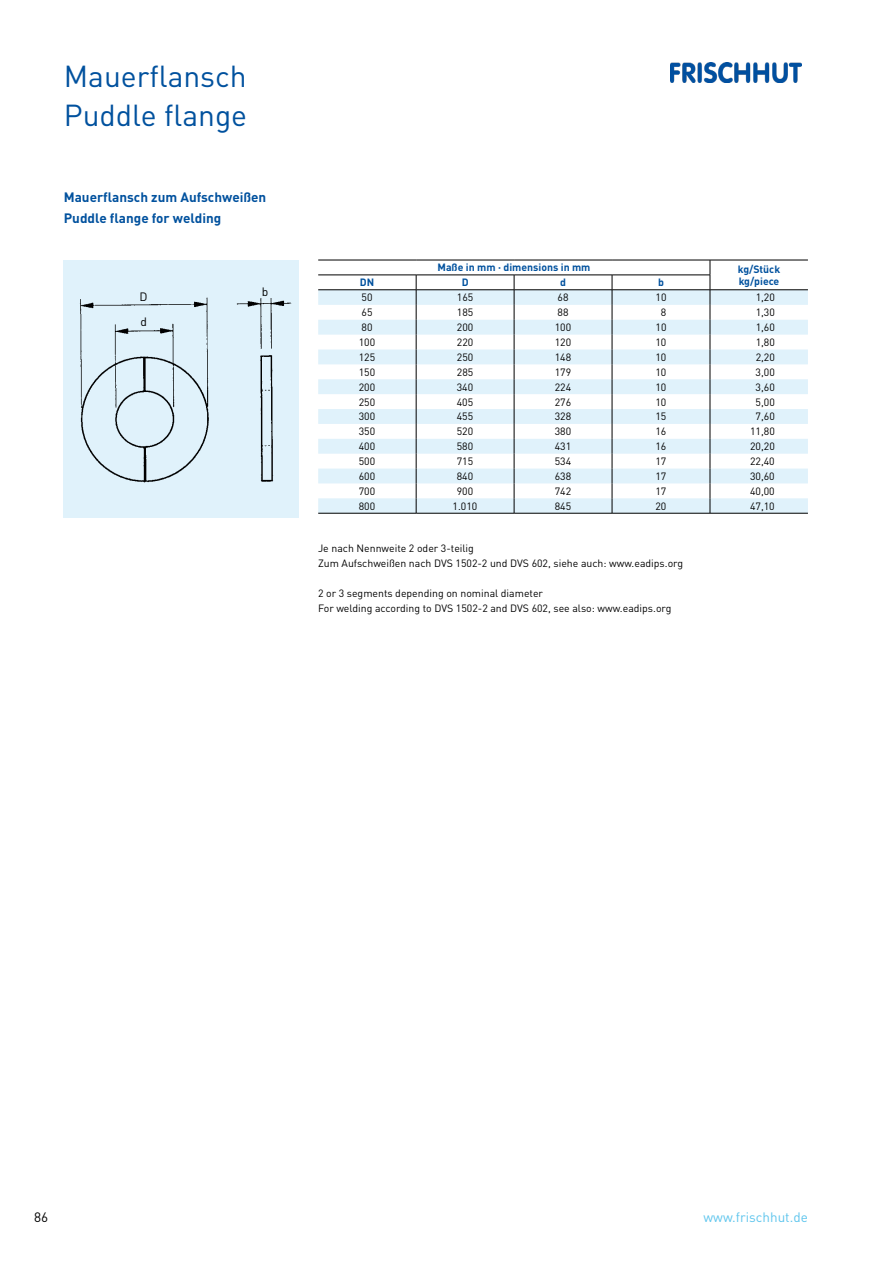
<style>
.page{position:relative;width:893px;height:1263px;background:#fff}
.page>*{position:absolute;margin:0;border:0;box-sizing:border-box;transform-origin:0 0}
.t1{font:30px/39px "DIN Pro";color:#00519e}
.t2{font:700 13.5px/21px "DIN Pro";color:#00519e}
.t3{font:13.5px "DIN Pro";color:#5ec5ed}
.t4{font:13.5px "DIN Pro";color:#000}
.t5{font:12px "DIN Pro";color:#000}
.t6{font:10.5px/15px "DIN Pro";color:#000}
.t7{font:700 10.5px "DIN Pro";color:#00519e}
</style>
<div class="page">
<img style="left:670px;top:63px;width:132px;height:20px">
<div style="left:64px;top:260px;width:235px;height:258px;background:#e0f2fb"></div>
<svg style="left:318px;top:290px;width:490px;height:223px;fill:#e6f4fb"></svg>
<svg style="left:416px;top:276px;width:1px;height:237px"></svg>
<svg style="left:514px;top:276px;width:1px;height:237px"></svg>
<svg style="left:612px;top:276px;width:1px;height:237px"></svg>
<hr style="left:318px;top:260px;width:98px;height:1px;background:#000">
<hr style="left:416px;top:260px;width:98px;height:1px;background:#000">
<hr style="left:514px;top:260px;width:98px;height:1px;background:#000">
<hr style="left:612px;top:260px;width:98px;height:1px;background:#000">
<hr style="left:710px;top:260px;width:98px;height:1px;background:#000">
<hr style="left:318px;top:275px;width:98px;height:1px;background:#000">
<hr style="left:416px;top:275px;width:98px;height:1px;background:#000">
<hr style="left:514px;top:275px;width:98px;height:1px;background:#000">
<hr style="left:612px;top:275px;width:98px;height:1px;background:#000">
<hr style="left:710px;top:289px;width:98px;height:1px;background:#000">
<hr style="left:318px;top:289px;width:98px;height:1px;background:#000">
<hr style="left:416px;top:289px;width:98px;height:1px;background:#000">
<hr style="left:514px;top:289px;width:98px;height:1px;background:#000">
<hr style="left:612px;top:289px;width:98px;height:1px;background:#000">
<svg style="left:710px;top:260px;width:1px;height:253px"></svg>
<hr style="left:318px;top:513px;width:98px;height:1px;background:#000">
<hr style="left:416px;top:513px;width:98px;height:1px;background:#000">
<hr style="left:514px;top:513px;width:98px;height:1px;background:#000">
<hr style="left:612px;top:513px;width:98px;height:1px;background:#000">
<hr style="left:710px;top:513px;width:98px;height:1px;background:#000">
<img style="left:79px;top:297px;width:212px;height:186px">
<h1 class="t1" style="left:64px;top:53px;width:185px">Mauerflansch<br>Puddle flange</h1>
<p class="t2" style="left:64px;top:185px;width:204px">Mauerflansch zum Aufschweißen<br>Puddle flange for welding</p>
<p class="t5" style="left:139px;top:287px;width:10px">D</p>
<p class="t5" style="left:140px;top:312px;width:8px">d</p>
<p class="t5" style="left:262px;top:282px;width:8px">b</p>
<p class="t7" style="left:437px;top:259px;width:154px">Maße in mm · dimensions in mm</p>
<p class="t7" style="left:738px;top:260px;width:44px">kg/Stück</p>
<p class="t7" style="left:360px;top:274px;width:16px">DN</p>
<p class="t7" style="left:462px;top:274px;width:8px">D</p>
<p class="t7" style="left:560px;top:274px;width:7px">d</p>
<p class="t7" style="left:658px;top:274px;width:7px">b</p>
<p class="t7" style="left:739px;top:273px;width:42px">kg/piece</p>
<p class="t6" style="left:362px;top:289px;width:12px">50</p>
<p class="t6" style="left:457px;top:289px;width:18px">165</p>
<p class="t6" style="left:558px;top:289px;width:12px">68</p>
<p class="t6" style="left:655px;top:289px;width:12px">10</p>
<p class="t6" style="left:756px;top:289px;width:21px">1,20</p>
<p class="t6" style="left:362px;top:304px;width:12px">65</p>
<p class="t6" style="left:457px;top:304px;width:18px">185</p>
<p class="t6" style="left:558px;top:304px;width:12px">88</p>
<p class="t6" style="left:661px;top:304px;width:7px">8</p>
<p class="t6" style="left:756px;top:304px;width:21px">1,30</p>
<p class="t6" style="left:362px;top:319px;width:12px">80</p>
<p class="t6" style="left:457px;top:319px;width:18px">200</p>
<p class="t6" style="left:555px;top:319px;width:18px">100</p>
<p class="t6" style="left:655px;top:319px;width:12px">10</p>
<p class="t6" style="left:756px;top:319px;width:21px">1,60</p>
<p class="t6" style="left:359px;top:334px;width:18px">100</p>
<p class="t6" style="left:457px;top:334px;width:18px">220</p>
<p class="t6" style="left:555px;top:334px;width:18px">120</p>
<p class="t6" style="left:655px;top:334px;width:12px">10</p>
<p class="t6" style="left:756px;top:334px;width:21px">1,80</p>
<p class="t6" style="left:359px;top:349px;width:18px">125</p>
<p class="t6" style="left:457px;top:349px;width:18px">250</p>
<p class="t6" style="left:555px;top:349px;width:18px">148</p>
<p class="t6" style="left:655px;top:349px;width:12px">10</p>
<p class="t6" style="left:756px;top:349px;width:21px">2,20</p>
<p class="t6" style="left:359px;top:363px;width:18px">150</p>
<p class="t6" style="left:457px;top:363px;width:18px">285</p>
<p class="t6" style="left:555px;top:363px;width:18px">179</p>
<p class="t6" style="left:655px;top:363px;width:12px">10</p>
<p class="t6" style="left:756px;top:363px;width:21px">3,00</p>
<p class="t6" style="left:359px;top:378px;width:18px">200</p>
<p class="t6" style="left:457px;top:378px;width:18px">340</p>
<p class="t6" style="left:555px;top:378px;width:18px">224</p>
<p class="t6" style="left:655px;top:378px;width:12px">10</p>
<p class="t6" style="left:756px;top:378px;width:21px">3,60</p>
<p class="t6" style="left:359px;top:393px;width:18px">250</p>
<p class="t6" style="left:457px;top:393px;width:18px">405</p>
<p class="t6" style="left:555px;top:393px;width:18px">276</p>
<p class="t6" style="left:655px;top:393px;width:12px">10</p>
<p class="t6" style="left:756px;top:393px;width:21px">5,00</p>
<p class="t6" style="left:359px;top:408px;width:18px">300</p>
<p class="t6" style="left:457px;top:408px;width:18px">455</p>
<p class="t6" style="left:555px;top:408px;width:18px">328</p>
<p class="t6" style="left:655px;top:408px;width:12px">15</p>
<p class="t6" style="left:756px;top:408px;width:21px">7,60</p>
<p class="t6" style="left:359px;top:423px;width:18px">350</p>
<p class="t6" style="left:457px;top:423px;width:18px">520</p>
<p class="t6" style="left:555px;top:423px;width:18px">380</p>
<p class="t6" style="left:655px;top:423px;width:12px">16</p>
<p class="t6" style="left:750px;top:423px;width:26px">11,80</p>
<p class="t6" style="left:359px;top:438px;width:18px">400</p>
<p class="t6" style="left:457px;top:438px;width:18px">580</p>
<p class="t6" style="left:555px;top:438px;width:18px">431</p>
<p class="t6" style="left:655px;top:438px;width:12px">16</p>
<p class="t6" style="left:750px;top:438px;width:26px">20,20</p>
<p class="t6" style="left:359px;top:453px;width:18px">500</p>
<p class="t6" style="left:457px;top:453px;width:18px">715</p>
<p class="t6" style="left:555px;top:453px;width:18px">534</p>
<p class="t6" style="left:655px;top:453px;width:12px">17</p>
<p class="t6" style="left:750px;top:453px;width:26px">22,40</p>
<p class="t6" style="left:359px;top:468px;width:18px">600</p>
<p class="t6" style="left:457px;top:468px;width:18px">840</p>
<p class="t6" style="left:555px;top:468px;width:18px">638</p>
<p class="t6" style="left:655px;top:468px;width:12px">17</p>
<p class="t6" style="left:750px;top:468px;width:26px">30,60</p>
<p class="t6" style="left:359px;top:482px;width:18px">700</p>
<p class="t6" style="left:457px;top:482px;width:18px">900</p>
<p class="t6" style="left:555px;top:482px;width:18px">742</p>
<p class="t6" style="left:655px;top:482px;width:12px">17</p>
<p class="t6" style="left:750px;top:482px;width:26px">40,00</p>
<p class="t6" style="left:359px;top:497px;width:18px">800</p>
<p class="t6" style="left:453px;top:497px;width:26px">1.010</p>
<p class="t6" style="left:555px;top:497px;width:18px">845</p>
<p class="t6" style="left:655px;top:497px;width:12px">20</p>
<p class="t6" style="left:750px;top:497px;width:26px">47,10</p>
<p class="t6" style="left:318px;top:540px;width:366px">Je nach Nennweite 2 oder 3-teilig<br>Zum Aufschweißen nach DVS 1502-2 und DVS 602, siehe auch: www.eadips.org</p>
<p class="t6" style="left:318px;top:585px;width:355px">2 or 3 segments depending on nominal diameter<br>For welding according to DVS 1502-2 and DVS 602, see also: www.eadips.org</p>
<p class="t4" style="left:34px;top:1207px;width:16px">86</p>
<p class="t3" style="left:703px;top:1207px;width:106px">www.frischhut.de</p>
</div>
